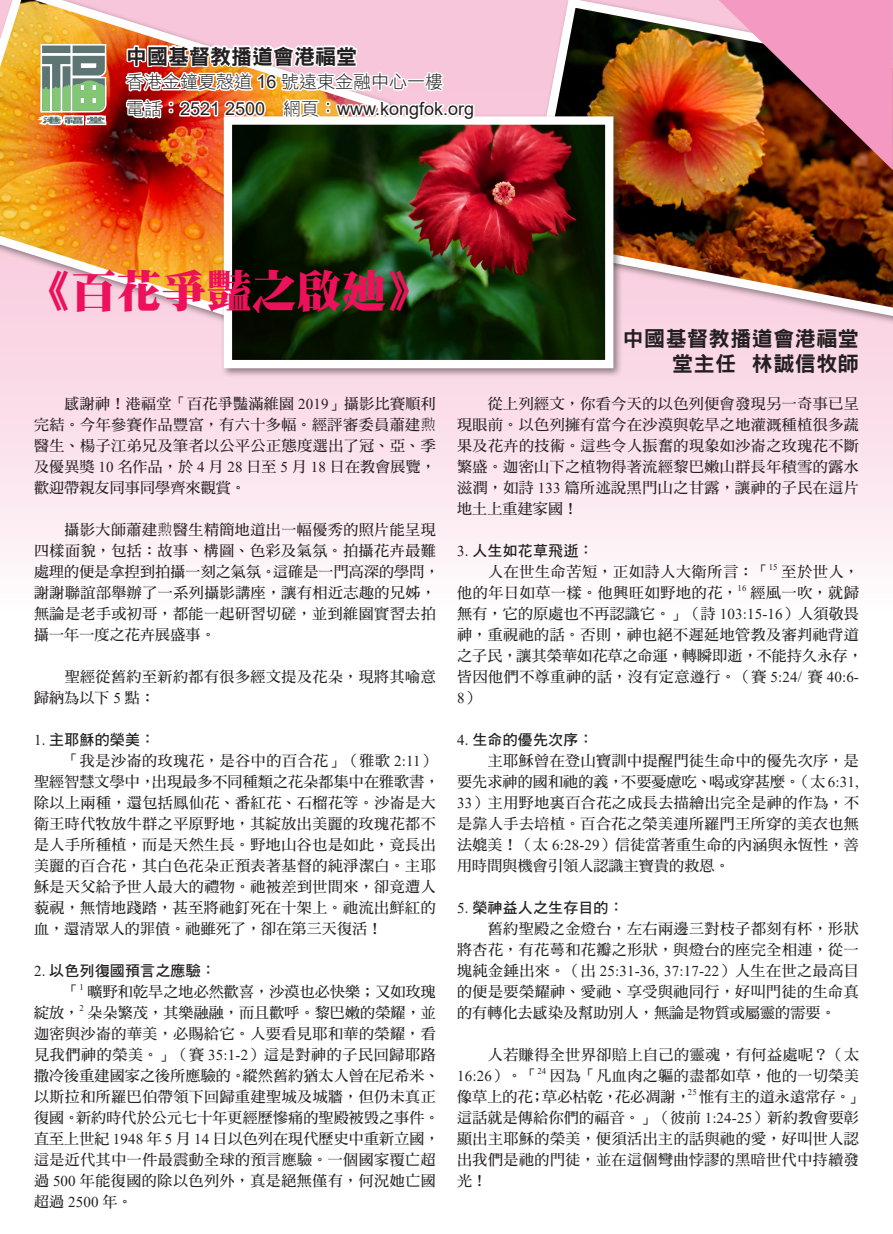
<style>
.page{position:relative;width:893px;height:1234px;background:#fff}
.page>*{position:absolute;margin:0;border:0;box-sizing:border-box;transform-origin:0 0}
.t1{font:45px "DF Ming HK W12";color:#ed105a}
.t2{font:21px "DF Hei HK W9";letter-spacing:.025em;color:#231f20}
.t3{font:21px "DF Hei HK W9";color:#231f20}
.t4{font:18px "Arial";color:#231f20}
.t5{font:18px "DF Hei HK W3";color:#231f20}
.t6{font:15px/21px "DF Ming HK W7";letter-spacing:.03em;color:#231f20}
.t7{font:15px "DF Hei HK W7";letter-spacing:.01em;color:#231f20}
.t8{font:15px "DF Ming HK W7";letter-spacing:.01em;color:#231f20}
.t9{font:15px "DF Ming HK W7";letter-spacing:.05em;color:#231f20}
.t10{font:8.7px "Times New Roman";letter-spacing:.01em;color:#231f20}
.s1{font-family:"Arial"}
.s2{font-family:"DF Hei HK W3"}
.s3{font-family:"Times New Roman"}
.s4{font-family:"Adobe Song Std";font-weight:300}
</style>
<div class="page">
<svg style="left:0;top:0;width:893px;height:563px"></svg>
<img style="left:517px;top:0;width:376px;height:323px">
<img style="left:0;top:0;width:394px;height:348px">
<div style="left:220px;top:113px;width:403px;height:265px;background:#231f20;opacity:.5"></div>
<img style="left:233px;top:125px;width:371px;height:234px">
<div style="left:224px;top:116px;width:389px;height:252px;border:8px solid #fff"></div>
<svg style="left:32px;top:43px;width:78px;height:84px;background:#a6a37e"></svg>
<img style="left:719px;top:0;width:174px;height:170px">
<img style="left:123px;top:36px;width:354px;height:99px">
<p class="t3" style="left:126px;top:45px;width:232px">中國基督教播道會港福堂</p>
<p class="t5" style="left:126px;top:72px;width:319px">香港金鐘夏慤道 <span class="s1">16</span> 號遠東金融中心一樓</p>
<p class="t4" style="left:126px;top:96px;width:350px"><span class="s2">電話：</span>2521 2500 <span class="s2">網頁：</span>www.kongfok.org</p>
<p class="t1" style="left:26px;top:266px;width:406px">《百花爭豔之啟廸》</p>
<p class="t6" style="left:34px;top:392px;width:403px;text-align:justify">　　感謝神！港福堂「百花爭豔滿維園 <span class="s3">2019</span>」攝影比賽順利完結。今年參賽作品豐富，有六十多幅。經評審委員蕭建<span class="s4">勲</span>醫生、楊子江弟兄及筆者以公平公正態度選出了冠、亞、季及優異獎 <span class="s3">10</span> 名作品，於 <span class="s3">4</span> 月 <span class="s3">28</span> 日至 <span class="s3">5</span> 月 <span class="s3">18</span> 日在教會展覽，歡迎帶親友同事同學齊來觀賞。</p>
<p class="t6" style="left:34px;top:518px;width:407px">　　攝影大師蕭建<span class="s4">勲</span>醫生精簡地道出一幅優秀的照片能呈現四樣面貌，包括：故事、構圖、色彩及氣氛。拍攝花卉最難處理的便是拿揑到拍攝一刻之氣氛。這確是一門高深的學問，謝謝聯誼部舉辦了一系列攝影講座，讓有相近志趣的兄姊，無論是老手或初哥，都能一起研習切磋，並到維園實習去拍攝一年一度之花卉展盛事。</p>
<p class="t6" style="left:34px;top:665px;width:403px">　　聖經從舊約至新約都有很多經文提及花朵，現將其喻意歸納為以下 <span class="s3">5</span> 點：</p>
<p class="t7" style="left:34px;top:731px;width:123px"><span class="s3">1.</span> 主耶穌的榮美：</p>
<p class="t6" style="left:34px;top:749px;width:407px">　　「我是沙崙的玫瑰花，是谷中的百合花」（雅歌 <span class="s3">2:11</span>）聖經智慧文學中，出現最多不同種類之花朵都集中在雅歌書，除以上兩種，還包括鳳仙花、番紅花、石榴花等。沙崙是大衛王時代牧放牛群之平原野地，其綻放出美麗的玫瑰花都不是人手所種植，而是天然生長。野地山谷也是如此，竟長出美麗的百合花，其白色花朵正預表著基督的純淨潔白。主耶穌是天父給予世人最大的禮物。祂被差到世間來，卻竟遭人藐視，無情地踐踏，甚至將祂釘死在十架上。祂流出鮮紅的血，還清眾人的罪債。祂雖死了，卻在第三天復活！</p>
<p class="t7" style="left:34px;top:962px;width:183px"><span class="s3">2.</span> 以色列復國預言之應驗：</p>
<p class="t10" style="left:79px;top:980px;width:6px">1</p>
<p class="t8" style="left:88px;top:983px;width:350px">曠野和乾旱之地必然歡喜，沙漠也必快樂；又如玫瑰</p>
<p class="t6" style="left:34px;top:1001px;width:47px">綻放，</p>
<p class="t10" style="left:79px;top:1001px;width:6px">2</p>
<p class="t6" style="left:34px;top:1001px;width:407px;text-indent:54px">朵朵繁茂，其樂融融，而且歡呼。黎巴嫩的榮耀，並迦密與沙崙的華美，必賜給它。人要看見耶和華的榮耀，看見我們神的榮美。」（賽 <span class="s3">35:1-2</span>）這是對神的子民回歸耶路撒冷後重建國家之後所應驗的。縱然舊約猶太人曾在尼希米、以斯拉和所羅巴伯帶領下回歸重建聖城及城牆，但仍未真正復國。新約時代於公元七十年更經歷慘痛的聖殿被毁之事件。直至上世紀 <span class="s3">1948</span> 年 <span class="s3">5</span> 月 <span class="s3">14</span> 日以色列在現代歷史中重新立國，這是近代其中一件最震動全球的預言應驗。一個國家覆亡超過 <span class="s3">500</span> 年能復國的除以色列外，真是絕無僅有，何況她亡國超過 <span class="s3">2500</span> 年。</p>
<p class="t2" style="left:623px;top:327px;width:238px">中國基督教播道會港福堂</p>
<p class="t2" style="left:672px;top:352px;width:188px">堂主任 林誠信牧師</p>
<p class="t6" style="left:457px;top:392px;width:403px;text-align:justify">　　從上列經文，你看今天的以色列便會發現另一奇事已呈現眼前。以色列擁有當今在沙漠與乾旱之地灌溉種植很多蔬果及花卉的技術。這些令人振奮的現象如沙崙之玫瑰花不斷繁盛。迦密山下之植物得著流經黎巴嫩山群長年積雪的露水滋潤，如詩 <span class="s3">133</span> 篇所述說黑門山之甘露，讓神的子民在這片地土上重建家國！</p>
<p class="t7" style="left:457px;top:542px;width:138px"><span class="s3">3.</span> 人生如花草飛逝：</p>
<p class="t9" style="left:457px;top:563px;width:313px">　　人在世生命苦短，正如詩人大衛所言：「</p>
<p class="t10" style="left:769px;top:560px;width:10px">15</p>
<p class="t6" style="left:782px;top:560px;width:79px">至於世人，</p>
<p class="t6" style="left:457px;top:581px;width:282px">他的年日如草一樣。他興旺如野地的花，</p>
<p class="t10" style="left:738px;top:581px;width:10px">16</p>
<p class="t6" style="left:457px;top:581px;width:407px;text-indent:293px">經風一吹，就歸無有，它的原處也不再認識它。」（詩 <span class="s3">103:15-16</span>）人須敬畏神，重視祂的話。否則，神也絕不遲延地管教及審判祂背道之子民，讓其榮華如花草之命運，轉瞬即逝，不能持久永存，皆因他們不尊重神的話，沒有定意遵行。（賽 <span class="s3">5:24/</span> 賽 <span class="s3">40:6-<br>8</span>）</p>
<p class="t7" style="left:457px;top:731px;width:138px"><span class="s3">4.</span> 生命的優先次序：</p>
<p class="t6" style="left:457px;top:749px;width:403px;text-align:justify">　　主耶穌曾在登山寶訓中提醒門徒生命中的優先次序，是要先求神的國和祂的義，不要憂慮吃、喝或穿甚麼。（太 <span class="s3">6:31, 33</span>）主用野地裏百合花之成長去描繪出完全是神的作為，不是靠人手去培植。百合花之榮美連所羅門王所穿的美衣也無法媲美！（太 <span class="s3">6:28-29</span>）信徒當著重生命的內涵與永恆性，善用時間與機會引領人認識主寶貴的救恩。</p>
<p class="t7" style="left:457px;top:899px;width:168px"><span class="s3">5.</span> 榮神益人之生存目的：</p>
<p class="t6" style="left:457px;top:917px;width:403px;text-align:justify">　　舊約聖殿之金燈台，左右兩邊三對枝子都刻有杯，形狀將杏花，有花蕚和花瓣之形狀，與燈台的座完全相連，從一塊純金錘出來。（出 <span class="s3">25:31-36, 37:17-22</span>）人生在世之最高目的便是要榮耀神、愛祂、享受與祂同行，好叫門徒的生命真的有轉化去感染及幫助別人，無論是物質或屬靈的需要。</p>
<p class="t6" style="left:457px;top:1043px;width:403px">　　人若賺得全世界卻賠上自己的靈魂，有何益處呢？（太<br><span class="s3">16:26</span>）。「</p>
<p class="t10" style="left:537px;top:1064px;width:10px">24</p>
<p class="t6" style="left:457px;top:1064px;width:403px;text-indent:93px">因為「凡血肉之軀的盡都如草，他的一切榮美像草上的花；草必枯乾，花必凋謝，</p>
<p class="t10" style="left:688px;top:1085px;width:10px">25</p>
<p class="t6" style="left:457px;top:1085px;width:407px;text-indent:242px">惟有主的道永遠常存。」這話就是傳給你們的福音。」（彼前 <span class="s3">1:24-25</span>）新約教會要彰顯出主耶穌的榮美，便須活出主的話與祂的愛，好叫世人認出我們是祂的門徒，並在這個彎曲悖謬的黑暗世代中持續發光！</p>
</div>
